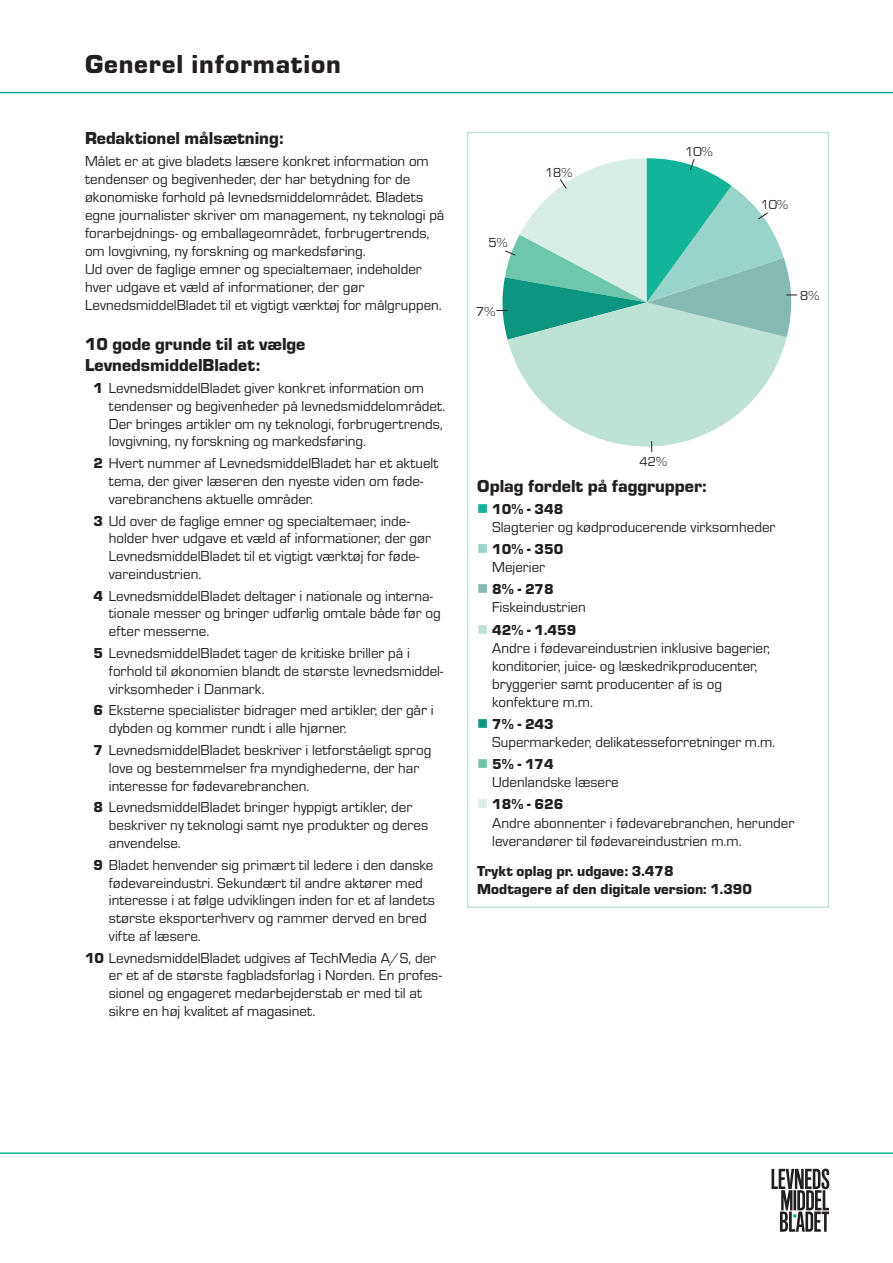
<style>
.page{position:relative;width:893px;height:1263px;background:#fff}
.page>*{position:absolute;margin:0;border:0;box-sizing:border-box;transform-origin:0 0}
.t1{font:900 27px "Eurostile";letter-spacing:.03em;color:#231f20}
.t2{font:900 18px/21.6px "Eurostile";color:#231f20}
.t3{font:15px/17.7px "Eurostile";color:#231f20}
.t4{font:900 15px "Eurostile";color:#231f20}
.t5{font:13.5px "Eurostile Roman DTC";color:#231f20}
.s1{font-weight:900}
.s2{color:#13b397}
.s3{color:#98d4c9}
.s4{color:#84bab1}
.s5{color:#bee2d3}
.s6{color:#0d967f}
.s7{color:#6ec7ad}
.s8{color:#d7ede6}
</style>
<div class="page">
<hr style="left:0;top:92px;width:893px;height:1px;background:#13b397">
<hr style="left:0;top:1152px;width:893px;height:2px;background:#13b397">
<svg style="left:771px;top:1168px;width:58px;height:64px"></svg>
<div style="left:467px;top:132px;width:362px;height:776px;border:2px solid #c4e3da"></div>
<svg style="left:496px;top:158px;width:301px;height:295px"></svg>
<h1 class="t1" style="left:85px;top:45px;width:257px">Generel information</h1>
<p class="t2" style="left:85px;top:126px;width:200px">Redaktionel målsætning:</p>
<p class="t3" style="left:85px;top:151px;width:361px">Målet er at give bladets læsere konkret information om tendenser og begivenheder, der har betydning for de økonomiske forhold på levnedsmiddelområdet. Bladets egne journalister skriver om management, ny teknologi på forarbejdnings- og emballageområdet, forbrugertrends, om lovgivning, ny forskning og markedsføring.</p>
<p class="t3" style="left:85px;top:259px;width:338px">Ud over de faglige emner og specialtemaer, indeholder hver udgave et væld af informationer, der gør</p>
<p class="t3" style="left:85px;top:296px;width:358px">LevnedsmiddelBladet til et vigtigt værktøj for målgruppen.</p>
<p class="t2" style="left:85px;top:332px;width:222px">10 gode grunde til at vælge<br>LevnedsmiddelBladet:</p>
<p class="t3" style="left:109px;top:379px;width:338px;text-indent:-15px"><span class="s1">1</span> LevnedsmiddelBladet giver konkret information om tendenser og begivenheder på levnedsmiddelområdet.<br>Der bringes artikler om ny teknologi, forbrugertrends, lovgivning, ny forskning og markedsføring.</p>
<p class="t3" style="left:109px;top:454px;width:331px;text-indent:-15px"><span class="s1">2</span> Hvert nummer af LevnedsmiddelBladet har et aktuelt tema, der giver læseren den nyeste viden om føde&shy;varebranchens aktuelle områder.</p>
<p class="t3" style="left:109px;top:511px;width:324px;text-indent:-15px"><span class="s1">3</span> Ud over de faglige emner og specialtemaer, inde&shy;holder hver udgave et væld af informationer, der gør LevnedsmiddelBladet til et vigtigt værktøj for føde&shy;vareindustrien.</p>
<p class="t3" style="left:109px;top:586px;width:333px;text-indent:-15px"><span class="s1">4</span> LevnedsmiddelBladet deltager i nationale og interna&shy;tionale messer og bringer udførlig omtale både før og efter messerne.</p>
<p class="t3" style="left:109px;top:643px;width:336px;text-indent:-15px"><span class="s1">5</span> LevnedsmiddelBladet tager de kritiske briller på i forhold til økonomien blandt de største levnedsmiddel&shy;virksomheder i Danmark.</p>
<p class="t3" style="left:109px;top:701px;width:326px;text-indent:-15px"><span class="s1">6</span> Eksterne specialister bidrager med artikler, der går i dybden og kommer rundt i alle hjørner.</p>
<p class="t3" style="left:109px;top:740px;width:324px;text-indent:-15px"><span class="s1">7</span> LevnedsmiddelBladet beskriver i letforståeligt sprog love og bestemmelser fra myndighederne, der har interesse for fødevarebranchen.</p>
<p class="t3" style="left:109px;top:798px;width:321px;text-indent:-15px"><span class="s1">8</span> LevnedsmiddelBladet bringer hyppigt artikler, der beskriver ny teknologi samt nye produkter og deres anvendelse.</p>
<p class="t3" style="left:109px;top:855px;width:328px;text-indent:-15px"><span class="s1">9</span> Bladet henvender sig primært til ledere i den danske fødevareindustri. Sekundært til andre aktører med interesse i at følge udviklingen inden for et af landets største eksporterhverv og rammer derved en bred vifte af læsere.</p>
<p class="t3" style="left:109px;top:948px;width:334px;text-indent:-24px"><span class="s1">10</span> LevnedsmiddelBladet udgives af TechMedia A/S, der er et af de største fagbladsforlag i Norden. En profes&shy;sionel og engageret medarbejderstab er med til at sikre en høj kvalitet af magasinet.</p>
<p class="t5" style="left:489px;top:236px;width:20px">5%</p>
<p class="t5" style="left:476px;top:304px;width:20px">7%</p>
<p class="t5" style="left:545px;top:165px;width:29px">18%</p>
<p class="t5" style="left:685px;top:144px;width:29px">10%</p>
<p class="t5" style="left:761px;top:197px;width:29px">10%</p>
<p class="t5" style="left:800px;top:288px;width:20px">8%</p>
<p class="t5" style="left:640px;top:454px;width:29px">42%</p>
<p class="t2" style="left:477px;top:474px;width:231px">Oplag fordelt på faggrupper:</p>
<p class="t4" style="left:477px;top:498px;width:88px"><span class="s2">■</span> 10% - 348</p>
<p class="t3" style="left:492px;top:517px;width:285px">Slagterier og kødproducerende virksomheder</p>
<p class="t4" style="left:477px;top:538px;width:88px"><span class="s3">■</span> 10% - 350</p>
<p class="t3" style="left:492px;top:558px;width:54px">Mejerier</p>
<p class="t4" style="left:477px;top:579px;width:78px"><span class="s4">■</span> 8% - 278</p>
<p class="t3" style="left:492px;top:598px;width:95px">Fiskeindustrien</p>
<p class="t4" style="left:477px;top:619px;width:101px"><span class="s5">■</span> 42% - 1.459</p>
<p class="t3" style="left:492px;top:638px;width:280px">Andre i fødevareindustrien inklusive bagerier, konditorier, juice- og læskedrikproducenter, bryggerier samt producenter af is og konfekture m.m.</p>
<p class="t3" style="left:492px;top:714px;width:285px;text-indent:-15px"><span class="s6">■</span> <span class="s1">7% - 243<br></span>Supermarkeder, delikatesseforretninger m.m.</p>
<p class="t3" style="left:492px;top:754px;width:128px;text-indent:-15px"><span class="s7">■</span> <span class="s1">5% - 174<br></span>Udenlandske læsere</p>
<p class="t3" style="left:492px;top:795px;width:304px;text-indent:-15px"><span class="s8">■</span> <span class="s1">18% - 626<br></span>Andre abonnenter i fødevarebranchen, herunder leverandører til fødevareindustrien m.m.</p>
<p class="t4" style="left:477px;top:860px;width:198px">Trykt oplag pr. udgave: 3.478</p>
<p class="t4" style="left:477px;top:878px;width:276px">Modtagere af den digitale version: 1.390</p>
</div>
